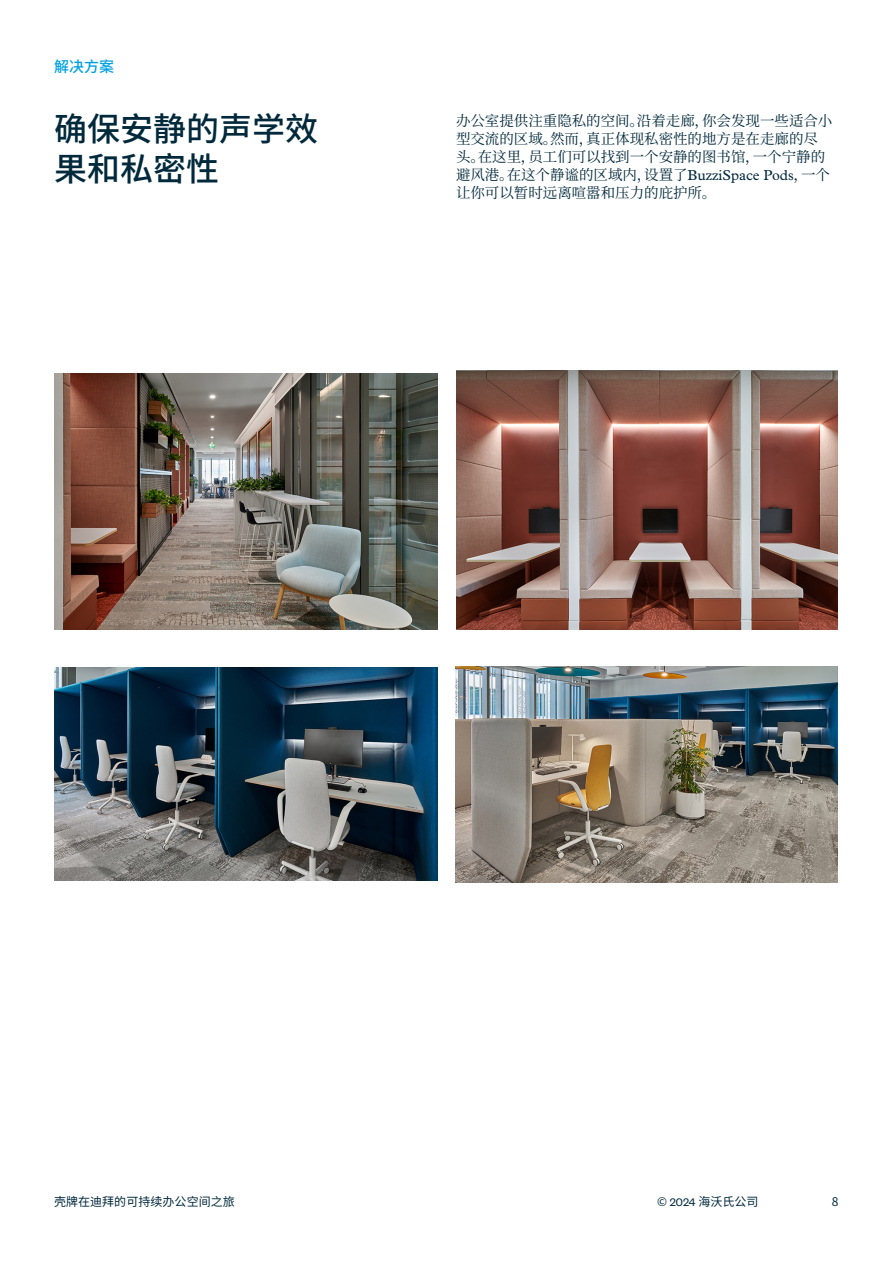
<style>
.page{position:relative;width:893px;height:1263px;background:#fff}
.page>*{position:absolute;margin:0;border:0;box-sizing:border-box;transform-origin:0 0}
.Founders_Large_Title_22_24pt{font:500 33px/40.5px "Noto Sans CJ Ksc";color:#00293b}
.Founders_Standard_Text_10_12pt{font:500 15px "Noto Sans CJ Ksc";color:#00a1e2}
.Plantin_Standard_Text_9_65_12pt{font:14.4px/18px "Noto Serif CJ Ksc";color:#00293b}
.t1{font:12px "Noto Sans CJ Ksc";letter-spacing:.005em;color:#00293b}
.s1{font-family:"Plantin MT Pro"}
.s2{font-family:"Founders Grotesk"}
</style>
<div class="page">
<img style="left:456px;top:371px;width:382px;height:259px">
<img style="left:54px;top:374px;width:383px;height:255px">
<img style="left:54px;top:667px;width:383px;height:214px">
<img style="left:455px;top:666px;width:383px;height:216px">
<p class="Founders_Standard_Text_10_12pt" style="left:54px;top:58px;width:62px">解决方案</p>
<p class="Founders_Large_Title_22_24pt" style="left:54px;top:109px;width:265px">确保安静的声学效果和私密性</p>
<p class="Plantin_Standard_Text_9_65_12pt" style="left:456px;top:112px;width:378px">办公室提供注重隐私的空间。沿着走廊，你会发现一些适合小型交流的区域。然而，真正体现私密性的地方是在走廊的尽头。在这里，员工们可以找到一个安静的图书馆，一个宁静的避风港。在这个静谧的区域内，设置了<span class="s1">BuzziSpace Pods</span>，一个让你可以暂时远离喧嚣和压力的庇护所。</p>
<p class="t1" style="left:54px;top:1195px;width:182px">壳牌在迪拜的可持续办公空间之旅</p>
<p class="t1" style="left:657px;top:1195px;width:103px">© <span class="s2">2024</span> 海沃氏公司</p>
<p class="t1" style="left:832px;top:1195px;width:8px">8</p>
</div>
